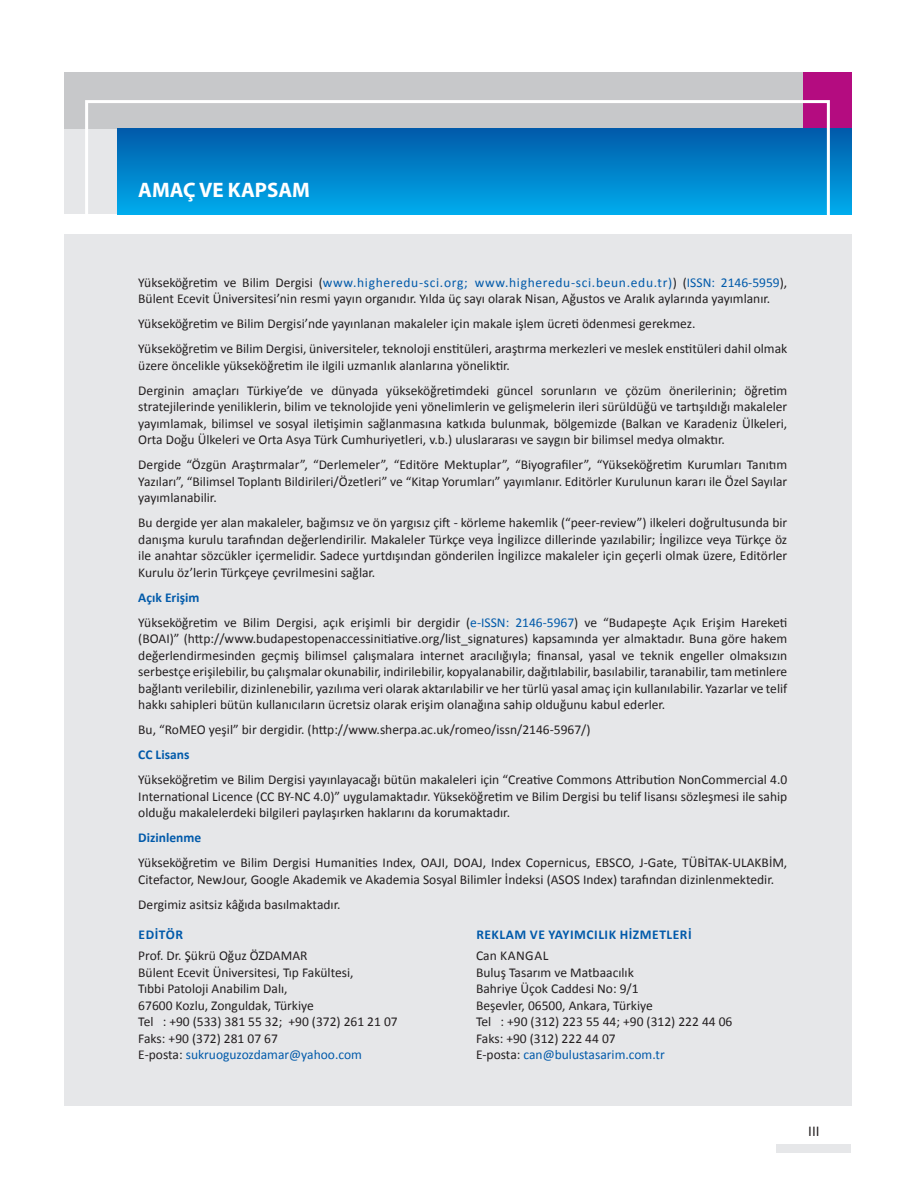
<style>
.page{position:relative;width:915px;height:1191px;background:#fff}
.page>*{position:absolute;margin:0;border:0;box-sizing:border-box;transform-origin:0 0}
.t1{font:700 21px "Myriad Pro";color:#fff}
.t2{font:15px "Calibri";color:#231f20}
.t3{font:13.5px/16.5px "Calibri";color:#231f20}
.t4{font:700 13.5px/20.7px "Calibri";letter-spacing:.04em;color:#015aaa}
.s1{color:#015aaa}
.s2{font-weight:700;color:#015aaa}
.s3{font-weight:400;color:#231f20}
</style>
<div class="page">
<div style="left:64px;top:234px;width:786px;height:872px;background:#e6e7e9"></div>
<div style="left:782px;top:72px;width:68px;height:59px;background:#b40c80"></div>
<div style="left:64px;top:127px;width:57px;height:87px;background:#e6e7e9"></div>
<div style="left:64px;top:72px;width:737px;height:57px;background:#c7c8ca"></div>
<div style="left:117px;top:129px;width:733px;height:85px;background:linear-gradient(to bottom,#015ba9,#00acec)"></div>
<div style="left:85px;top:100px;width:744px;height:123px;border:3px solid #fff"></div>
<div style="left:776px;top:1144px;width:74px;height:8px;background:#e6e7e9"></div>
<h1 class="t1" style="left:138px;top:176px;width:173px">AMAÇ VE KAPSAM</h1>
<p class="t3" style="left:138px;top:274px;width:650px">Yükseköğretim ve Bilim Dergisi (<span class="s1">www.higheredu-sci.org; www.higheredu-sci.beun.edu.tr)</span>) (<span class="s1">ISSN: 2146-5959</span>),<br>Bülent Ecevit Üniversitesi’nin resmi yayın organıdır. Yılda üç sayı olarak Nisan, Ağustos ve Aralık aylarında yayımlanır.</p>
<p class="t3" style="left:138px;top:311px;width:650px;line-height:25px">Yükseköğretim ve Bilim Dergisi’nde yayınlanan makaleler için makale işlem ücreti ödenmesi gerekmez.<br>Yükseköğretim ve Bilim Dergisi, üniversiteler, teknoloji enstitüleri, araştırma merkezleri ve meslek enstitüleri dahil olmak</p>
<p class="t3" style="left:138px;top:353px;width:650px;line-height:25px">üzere öncelikle yükseköğretim ile ilgili uzmanlık alanlarına yöneliktir.<br>Derginin amaçları Türkiye’de ve dünyada yükseköğretimdeki güncel sorunların ve çözüm önerilerinin; öğretim</p>
<p class="t3" style="left:138px;top:398px;width:650px;text-align:justify">stratejilerinde yeniliklerin, bilim ve teknolojide yeni yönelimlerin ve gelişmelerin ileri sürüldüğü ve tartışıldığı makaleler yayımlamak, bilimsel ve sosyal iletişimin sağlanmasına katkıda bulunmak, bölgemizde (Balkan ve Karadeniz Ülkeleri, Orta Doğu Ülkeleri ve Orta Asya Türk Cumhuriyetleri, v.b.) uluslararası ve saygın bir bilimsel medya olmaktır.</p>
<p class="t3" style="left:138px;top:456px;width:650px;text-align:justify">Dergide “Özgün Araştırmalar”, “Derlemeler”, “Editöre Mektuplar”, “Biyografiler”, “Yükseköğretim Kurumları Tanıtım Yazıları”, “Bilimsel Toplantı Bildirileri/Özetleri” ve “Kitap Yorumları” yayımlanır. Editörler Kurulunun kararı ile Özel Sayılar yayımlanabilir.</p>
<p class="t3" style="left:138px;top:514px;width:650px;text-align:justify">Bu dergide yer alan makaleler, bağımsız ve ön yargısız çift - körleme hakemlik (“peer-review”) ilkeleri doğrultusunda bir danışma kurulu tarafından değerlendirilir. Makaleler Türkçe veya İngilizce dillerinde yazılabilir; İngilizce veya Türkçe öz ile anahtar sözcükler içermelidir. Sadece yurtdışından gönderilen İngilizce makaleler için geçerli olmak üzere, Editörler Kurulu öz’lerin Türkçeye çevrilmesini sağlar.</p>
<p class="t3" style="left:138px;top:585px;width:650px;line-height:25px"><span class="s2">Açık Erişim<br></span>Yükseköğretim ve Bilim Dergisi, açık erişimli bir dergidir (<span class="s1">e-ISSN: 2146-5967</span>) ve “Budapeşte Açık Erişim Hareketi</p>
<p class="t3" style="left:138px;top:630px;width:650px;text-align:justify">(BOAI)” (http://www.budapestopenaccessinitiative.org/list_signatures) kapsamında yer almaktadır. Buna göre hakem değerlendirmesinden geçmiş bilimsel çalışmalara internet aracılığıyla; finansal, yasal ve teknik engeller olmaksızın serbestçe erişilebilir, bu çalışmalar okunabilir, indirilebilir, kopyalanabilir, dağıtılabilir, basılabilir, taranabilir, tam metinlere bağlantı verilebilir, dizinlenebilir, yazılıma veri olarak aktarılabilir ve her türlü yasal amaç için kullanılabilir. Yazarlar ve telif hakkı sahipleri bütün kullanıcıların ücretsiz olarak erişim olanağına sahip olduğunu kabul ederler.</p>
<p class="t3" style="left:138px;top:717px;width:650px;line-height:25px">Bu, “RoMEO yeşil” bir dergidir. (http://www.sherpa.ac.uk/romeo/issn/2146-5967/)<br><span class="s2">CC Lisans<br></span>Yükseköğretim ve Bilim Dergisi yayınlayacağı bütün makaleleri için “Creative Commons Attribution NonCommercial 4.0</p>
<p class="t3" style="left:138px;top:788px;width:650px">International Licence (CC BY-NC 4.0)” uygulamaktadır. Yükseköğretim ve Bilim Dergisi bu telif lisansı sözleşmesi ile sahip olduğu makalelerdeki bilgileri paylaşırken haklarını da korumaktadır.</p>
<p class="t3" style="left:138px;top:825px;width:650px;line-height:25px"><span class="s2">Dizinlenme<br></span>Yükseköğretim ve Bilim Dergisi Humanities Index, OAJI, DOAJ, Index Copernicus, EBSCO, J-Gate, TÜBİTAK-ULAKBİM,</p>
<p class="t3" style="left:138px;top:867px;width:637px;line-height:25px">Citefactor, NewJour, Google Akademik ve Akademia Sosyal Bilimler İndeksi (ASOS Index) tarafından dizinlenmektedir.<br>Dergimiz asitsiz kâğıda basılmaktadır.</p>
<p class="t3" style="left:138px;top:924px;width:171px;line-height:20.7px"><span class="s2">EDİTÖR<br></span>Prof. Dr. Şükrü Oğuz ÖZDAMAR</p>
<p class="t3" style="left:138px;top:964px;width:261px">Bülent Ecevit Üniversitesi, Tıp Fakültesi,<br>Tıbbi Patoloji Anabilim Dalı,<br>67600 Kozlu, Zonguldak, Türkiye<br>Tel : +90 (533) 381 55 32; +90 (372) 261 21 07<br>Faks: +90 (372) 281 07 67<br>E-posta: <span class="s1">sukruoguzozdamar@yahoo.com</span></p>
<p class="t4" style="left:476px;top:924px;width:217px">REKLAM VE YAYIMCILIK HİZMETLERİ<br><span class="s3">Can KANGAL</span></p>
<p class="t3" style="left:476px;top:964px;width:258px">Buluş Tasarım ve Matbaacılık<br>Bahriye Üçok Caddesi No: 9/1<br>Beşevler, 06500, Ankara, Türkiye<br>Tel : +90 (312) 223 55 44; +90 (312) 222 44 06<br>Faks: +90 (312) 222 44 07<br>E-posta: <span class="s1">can@bulustasarim.com.tr</span></p>
<p class="t2" style="left:808px;top:1121px;width:13px">III</p>
</div>
